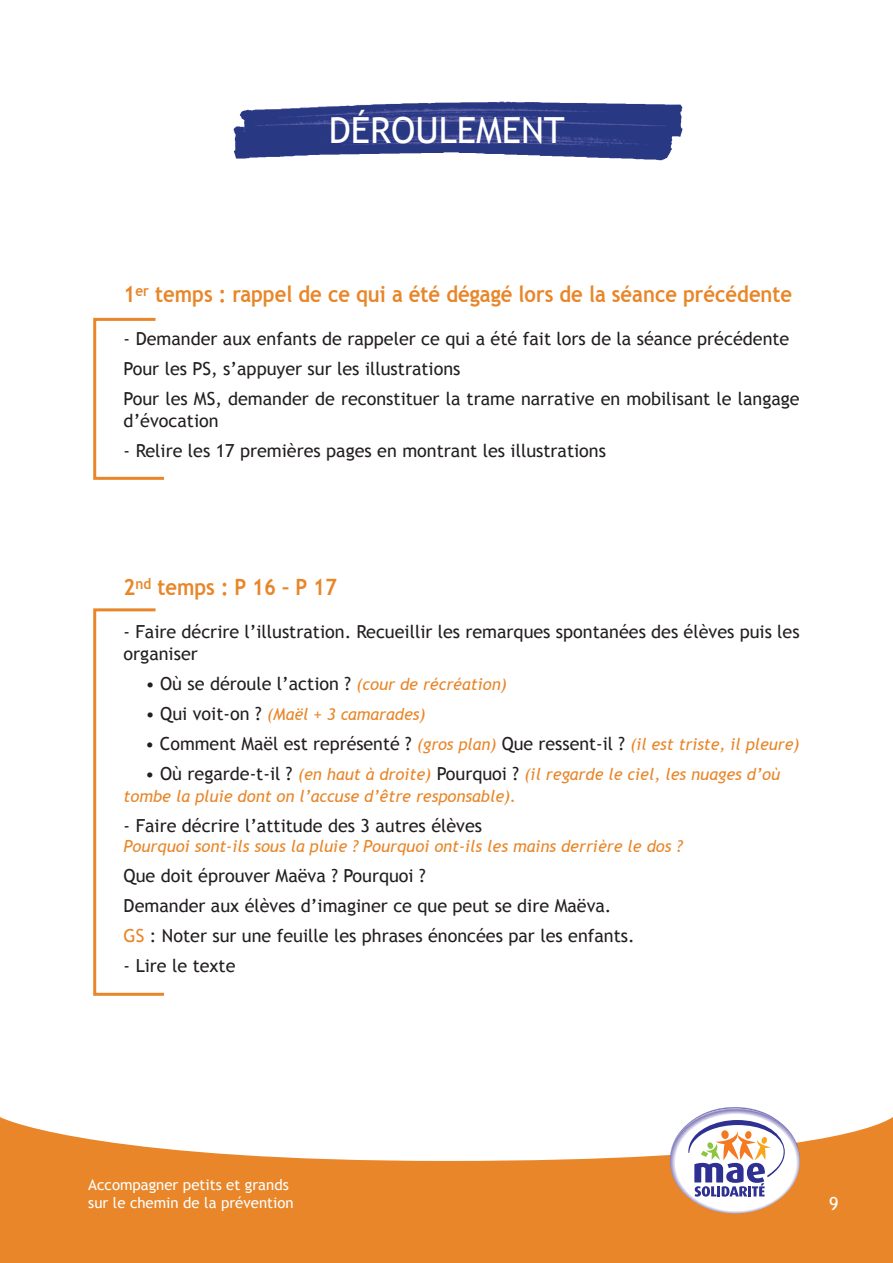
<style>
.page{position:relative;width:893px;height:1263px;background:#fff}
.page>*{position:absolute;margin:0;border:0;box-sizing:border-box;transform-origin:0 0}
.t1{font:36px "Trebuchet MS";color:#fff}
.t2{font:700 22.5px "Trebuchet MS";color:#e88629;scale:.9 1}
.t3{font:18px/30.2px "Trebuchet MS";color:#231f20}
.t4{font:18px "Trebuchet MS";color:#fff}
.t5{font:italic 16.5px/21.6px "Trebuchet MS";color:#e88629}
.t6{font:15px/18px "Trebuchet MS";color:#fff}
.s1{font-style:italic;font-size:16.5px;color:#e88629}
.s2{font-style:normal;font-size:18px;color:#231f20}
.s3{color:#e88629}
</style>
<div class="page">
<svg style="left:0;top:1116px;width:893px;height:147px;fill:#e88629"></svg>
<svg style="left:670px;top:1107px;width:130px;height:106px"></svg>
<svg style="left:93px;top:608px;width:71px;height:388px"></svg>
<svg style="left:93px;top:317px;width:71px;height:163px"></svg>
<img style="left:233px;top:101px;width:450px;height:60px">
<h1 class="t1" style="left:329px;top:110px;width:238px">DÉROULEMENT</h1>
<p class="t2" style="left:124px;top:279px;width:744px">1<sup>er</sup> temps : rappel de ce qui a été dégagé lors de la séance précédente</p>
<p class="t3" style="left:124px;top:323px;width:678px">- Demander aux enfants de rappeler ce qui a été fait lors de la séance précédente<br>Pour les PS, s’appuyer sur les illustrations<br>Pour les MS, demander de reconstituer la trame narrative en mobilisant le langage</p>
<p class="t3" style="left:124px;top:405px;width:97px">d’évocation</p>
<p class="t3" style="left:124px;top:435px;width:484px">- Relire les 17 premières pages en montrant les illustrations</p>
<p class="t2" style="left:124px;top:573px;width:239px">2<sup>nd</sup> temps : P 16 – P 17</p>
<p class="t3" style="left:124px;top:621px;width:678px;line-height:21.6px">- Faire décrire l’illustration. Recueillir les remarques spontanées des élèves puis les organiser</p>
<p class="t3" style="left:145px;top:669px;width:363px">• Où se déroule l’action ? <span class="s1">(cour de récréation)</span></p>
<p class="t5" style="left:145px;top:703px;width:282px"><span class="s2">• Qui voit-on ?</span> (Maël + 3 camarades)</p>
<p class="t3" style="left:145px;top:729px;width:656px">• Comment Maël est représenté ? <span class="s1">(gros plan)</span> Que ressent-il ? <span class="s1">(il est triste, il pleure)</span></p>
<p class="t5" style="left:124px;top:764px;width:658px;text-indent:22px"><span class="s2">• Où regarde-t-il ?</span> (en haut à droite) <span class="s2">Pourquoi ?</span> (il regarde le ciel, les nuages d’où tombe la pluie dont on l’accuse d’être responsable).</p>
<p class="t3" style="left:124px;top:811px;width:360px">- Faire décrire l’attitude des 3 autres élèves</p>
<p class="t5" style="left:124px;top:835px;width:560px">Pourquoi sont-ils sous la pluie ? Pourquoi ont-ils les mains derrière le dos ?</p>
<p class="t3" style="left:124px;top:860px;width:513px">Que doit éprouver Maëva ? Pourquoi ?<br>Demander aux élèves d’imaginer ce que peut se dire Maëva.<br><span class="s3">GS</span> : Noter sur une feuille les phrases énoncées par les enfants.</p>
<p class="t3" style="left:124px;top:951px;width:113px">- Lire le texte</p>
<p class="t6" style="left:88px;top:1176px;width:207px">Accompagner petits et grands sur le chemin de la prévention</p>
<p class="t4" style="left:829px;top:1192px;width:11px">9</p>
</div>
